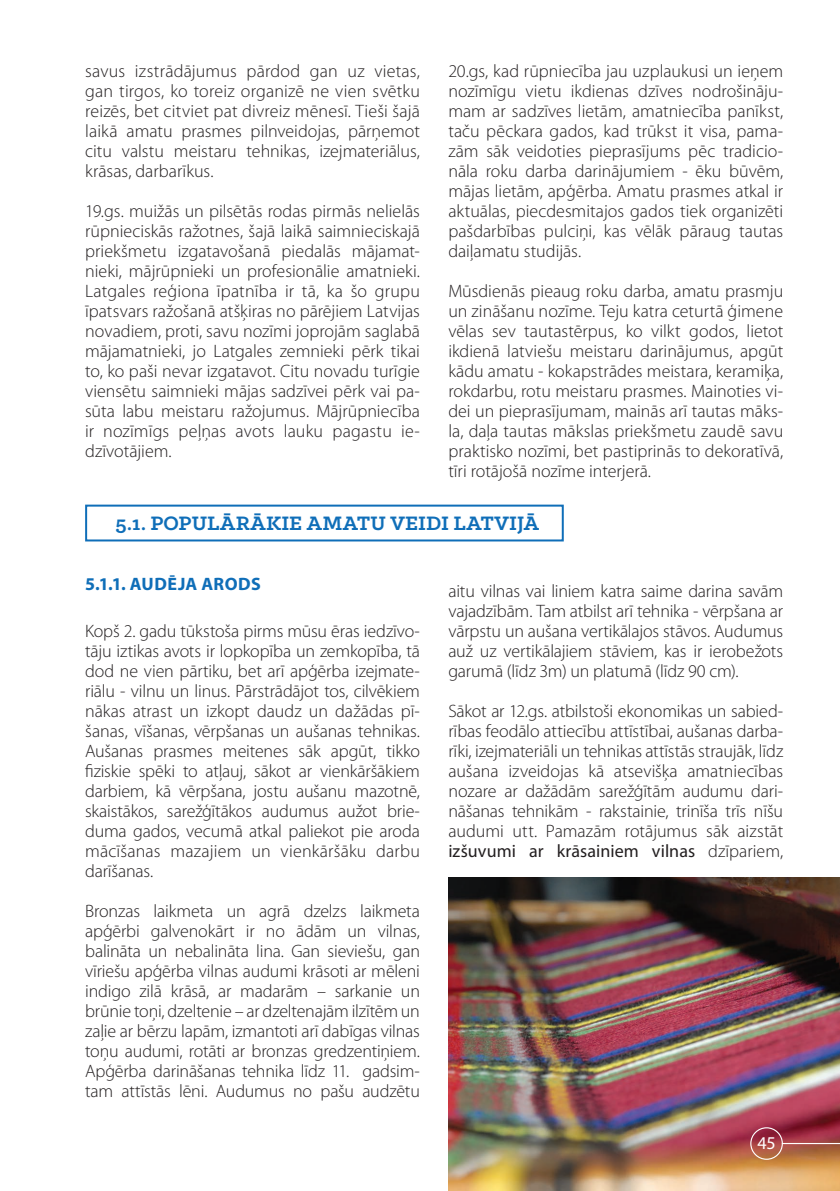
<style>
.page{position:relative;width:840px;height:1191px;background:#fff}
.page>*{position:absolute;margin:0;border:0;box-sizing:border-box;transform-origin:0 0}
.t1{font:700 22px "Klinic Slab";letter-spacing:.01em;color:#0f6eb8}
.t2{font:300 18px/20px "Myriad Pro";color:#231f20;text-align:justify}
.t3{font:700 18px "Myriad Pro";letter-spacing:.025em;color:#0f6eb8}
.t4{font:18px "Myriad Pro";color:#fff}
.s1{font-weight:400}
</style>
<div class="page">
<div style="left:85px;top:504px;width:478px;height:37px;border:2px solid #0f6eb8"></div>
<img style="left:448px;top:877px;width:391px;height:314px">
<div style="left:749px;top:1127px;width:33px;height:32px;border:1px solid #fff;border-radius:50%"></div>
<hr style="left:781px;top:1143px;width:58px;height:1px;background:#fff">
<p class="t2" style="left:85px;top:61px;width:336px">savus izstrādājumus pārdod gan uz vietas, gan tirgos, ko toreiz organizē ne vien svētku reizēs, bet citviet pat divreiz mēnesī. Tieši šajā laikā amatu prasmes pilnveidojas, pārņemot citu valstu meistaru tehnikas, izejmateriālus, krāsas, darbarīkus.</p>
<p class="t2" style="left:85px;top:201px;width:336px">19.gs. muižās un pilsētās rodas pirmās nelielās rūpnieciskās ražotnes, šajā laikā saimnieciskajā priekšmetu izgatavošanā piedalās mājamat&shy;nieki, mājrūpnieki un profesionālie amatnieki.<br>Latgales reģiona īpatnība ir tā, ka šo grupu īpatsvars ražošanā atšķiras no pārējiem Latvijas novadiem, proti, savu nozīmi joprojām saglabā mājamatnieki, jo Latgales zemnieki pērk tikai to, ko paši nevar izgatavot. Citu novadu turīgie viensētu saimnieki mājas sadzīvei pērk vai pa&shy;sūta labu meistaru ražojumus. Mājrūpniecība ir nozīmīgs peļņas avots lauku pagastu ie&shy;dzīvotājiem.</p>
<p class="t2" style="left:448px;top:61px;width:336px">20.gs, kad rūpniecība jau uzplaukusi un ieņem nozīmīgu vietu ikdienas dzīves nodrošināju&shy;mam ar sadzīves lietām, amatniecība panīkst, taču pēckara gados, kad trūkst it visa, pama&shy;zām sāk veidoties pieprasījums pēc tradicio&shy;nāla roku darba darinājumiem - ēku būvēm, mājas lietām, apģērba. Amatu prasmes atkal ir aktuālas, piecdesmitajos gados tiek organizēti pašdarbības pulciņi, kas vēlāk pāraug tautas daiļamatu studijās.</p>
<p class="t2" style="left:448px;top:281px;width:336px">Mūsdienās pieaug roku darba, amatu prasmju un zināšanu nozīme. Teju katra ceturtā ģimene vēlas sev tautastērpus, ko vilkt godos, lietot ikdienā latviešu meistaru darinājumus, apgūt kādu amatu - kokapstrādes meistara, keramiķa, rokdarbu, rotu meistaru prasmes. Mainoties vi&shy;dei un pieprasījumam, mainās arī tautas māks&shy;la, daļa tautas mākslas priekšmetu zaudē savu praktisko nozīmi, bet pastiprinās to dekoratīvā, tīri rotājošā nozīme interjerā.</p>
<p class="t1" style="left:115px;top:508px;width:425px">5.1. POPULĀRĀKIE AMATU VEIDI LATVIJĀ</p>
<p class="t3" style="left:85px;top:574px;width:177px">5.1.1. AUDĒJA ARODS</p>
<p class="t2" style="left:85px;top:621px;width:336px">Kopš 2. gadu tūkstoša pirms mūsu ēras iedzīvo&shy;tāju iztikas avots ir lopkopība un zemkopība, tā dod ne vien pārtiku, bet arī apģērba izejmate&shy;riālu - vilnu un linus. Pārstrādājot tos, cilvēkiem nākas atrast un izkopt daudz un dažādas pī&shy;šanas, vīšanas, vērpšanas un aušanas tehnikas.<br>Aušanas prasmes meitenes sāk apgūt, tikko fiziskie spēki to atļauj, sākot ar vienkāršākiem darbiem, kā vērpšana, jostu aušanu mazotnē, skaistākos, sarežģītākos audumus aužot brie&shy;duma gados, vecumā atkal paliekot pie aroda mācīšanas mazajiem un vienkāršāku darbu darīšanas.</p>
<p class="t2" style="left:85px;top:901px;width:336px">Bronzas laikmeta un agrā dzelzs laikmeta apģērbi galvenokārt ir no ādām un vilnas, balināta un nebalināta lina. Gan sieviešu, gan vīriešu apģērba vilnas audumi krāsoti ar mēleni indigo zilā krāsā, ar madarām – sarkanie un brūnie toņi, dzeltenie – ar dzeltenajām ilzītēm un zaļie ar bērzu lapām, izmantoti arī dabīgas vilnas toņu audumi, rotāti ar bronzas gredzentiņiem.<br>Apģērba darināšanas tehnika līdz 11. gadsim&shy;tam attīstās lēni. Audumus no pašu audzētu</p>
<p class="t2" style="left:448px;top:581px;width:336px">aitu vilnas vai liniem katra saime darina savām vajadzībām. Tam atbilst arī tehnika - vērpšana ar vārpstu un aušana vertikālajos stāvos. Audumus auž uz vertikālajiem stāviem, kas ir ierobežots garumā (līdz 3m) un platumā (līdz 90 cm).</p>
<p class="t2" style="left:448px;top:701px;width:336px">Sākot ar 12.gs. atbilstoši ekonomikas un sabied&shy;rības feodālo attiecību attīstībai, aušanas darba&shy;rīki, izejmateriāli un tehnikas attīstās straujāk, līdz aušana izveidojas kā atsevišķa amatniecības nozare ar dažādām sarežģītām audumu dari&shy;nāšanas tehnikām - rakstainie, trinīša trīs nīšu audumi utt. Pamazām rotājumus sāk aizstāt <span class="s1">izšuvumi ar krāsainiem vilnas</span> dzīpariem,</p>
<p class="t4" style="left:756px;top:1132px;width:20px">45</p>
</div>
